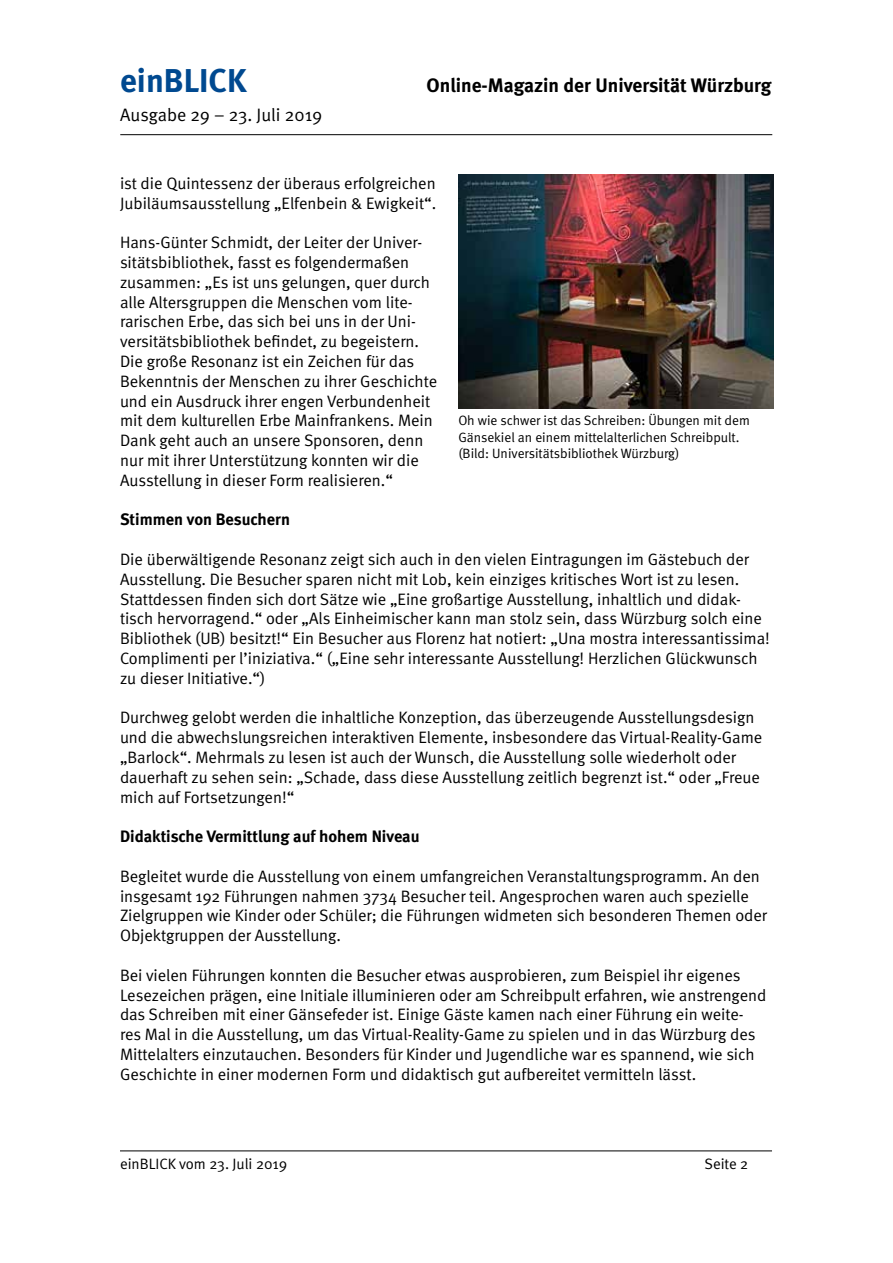
<style>
.page{position:relative;width:893px;height:1263px;background:#fff}
.page>*{position:absolute;margin:0;border:0;box-sizing:border-box;transform-origin:0 0}
.t1{font:700 33px "Meta";color:#004990}
.t2{font:700 19.5px "Meta";color:#000}
.t3{font:18px "Meta Normal";color:#000}
.t4{font:16.5px/19.8px "Meta Normal";color:#000}
.t5{font:700 16.5px "Meta";color:#000}
.t6{font:15px "Meta Normal";color:#000}
.t7{font:13.5px/16.2px "Meta Normal";color:#000}
</style>
<div class="page">
<hr style="left:120px;top:134px;width:652px;height:1px;background:#000">
<hr style="left:120px;top:1150px;width:652px;height:1px;background:#000">
<img style="left:458px;top:175px;width:315px;height:234px">
<h1 class="t1" style="left:120px;top:61px;width:128px">einBLICK</h1>
<p class="t2" style="left:427px;top:74px;width:346px">Online-Magazin der Universität Würzburg</p>
<p class="t3" style="left:120px;top:105px;width:203px">Ausgabe 29 – 23. Juli 2019</p>
<p class="t4" style="left:120px;top:173px;width:318px">ist die Quintessenz der überaus erfolgreichen<br>Jubiläumsausstellung „Elfenbein &amp; Ewigkeit“.</p>
<p class="t4" style="left:120px;top:232px;width:319px">Hans-Günter Schmidt, der Leiter der Univer&shy;sitätsbibliothek, fasst es folgendermaßen zusammen: „Es ist uns gelungen, quer durch alle Altersgruppen die Menschen vom lite&shy;rarischen Erbe, das sich bei uns in der Uni&shy;versitätsbibliothek befindet, zu begeistern.<br>Die große Resonanz ist ein Zeichen für das Bekenntnis der Menschen zu ihrer Geschichte und ein Ausdruck ihrer engen Verbundenheit mit dem kulturellen Erbe Mainfrankens. Mein Dank geht auch an unsere Sponsoren, denn nur mit ihrer Unterstützung konnten wir die Ausstellung in dieser Form realisieren.“</p>
<p class="t5" style="left:120px;top:510px;width:171px">Stimmen von Besuchern</p>
<p class="t4" style="left:120px;top:549px;width:651px">Die überwältigende Resonanz zeigt sich auch in den vielen Eintragungen im Gästebuch der Ausstellung. Die Besucher sparen nicht mit Lob, kein einziges kritisches Wort ist zu lesen.<br>Stattdessen finden sich dort Sätze wie „Eine großartige Ausstellung, inhaltlich und didak&shy;tisch hervorragend.“ oder „Als Einheimischer kann man stolz sein, dass Würzburg solch eine Bibliothek (UB) besitzt!“ Ein Besucher aus Florenz hat notiert: „Una mostra interessantissima!<br>Complimenti per l’iniziativa.“ („Eine sehr interessante Ausstellung! Herzlichen Glückwunsch zu dieser Initiative.“)</p>
<p class="t4" style="left:120px;top:707px;width:644px">Durchweg gelobt werden die inhaltliche Konzeption, das überzeugende Ausstellungsdesign und die abwechslungsreichen interaktiven Elemente, insbesondere das Virtual-Reality-Game „Barlock“. Mehrmals zu lesen ist auch der Wunsch, die Ausstellung solle wiederholt oder dauerhaft zu sehen sein: „Schade, dass diese Ausstellung zeitlich begrenzt ist.“ oder „Freue mich auf Fortsetzungen!“</p>
<p class="t5" style="left:120px;top:827px;width:301px">Didaktische Vermittlung auf hohem Niveau</p>
<p class="t4" style="left:120px;top:866px;width:649px">Begleitet wurde die Ausstellung von einem umfangreichen Veranstaltungsprogramm. An den insgesamt 192 Führungen nahmen 3734 Besucher teil. Angesprochen waren auch spezielle Zielgruppen wie Kinder oder Schüler; die Führungen widmeten sich besonderen Themen oder Objektgruppen der Ausstellung.</p>
<p class="t4" style="left:120px;top:965px;width:648px">Bei vielen Führungen konnten die Besucher etwas ausprobieren, zum Beispiel ihr eigenes Lesezeichen prägen, eine Initiale illuminieren oder am Schreibpult erfahren, wie anstrengend das Schreiben mit einer Gänsefeder ist. Einige Gäste kamen nach einer Führung ein weite&shy;res Mal in die Ausstellung, um das Virtual-Reality-Game zu spielen und in das Würzburg des Mittelalters einzutauchen. Besonders für Kinder und Jugendliche war es spannend, wie sich Geschichte in einer modernen Form und didaktisch gut aufbereitet vermitteln lässt.</p>
<p class="t7" style="left:458px;top:412px;width:293px">Oh wie schwer ist das Schreiben: Übungen mit dem<br>Gänsekiel an einem mittelalterlichen Schreibpult. (Bild: Universitätsbibliothek Würzburg)</p>
<p class="t6" style="left:120px;top:1155px;width:169px">einBLICK vom 23. Juli 2019</p>
<p class="t6" style="left:704px;top:1155px;width:45px">Seite 2</p>
</div>
